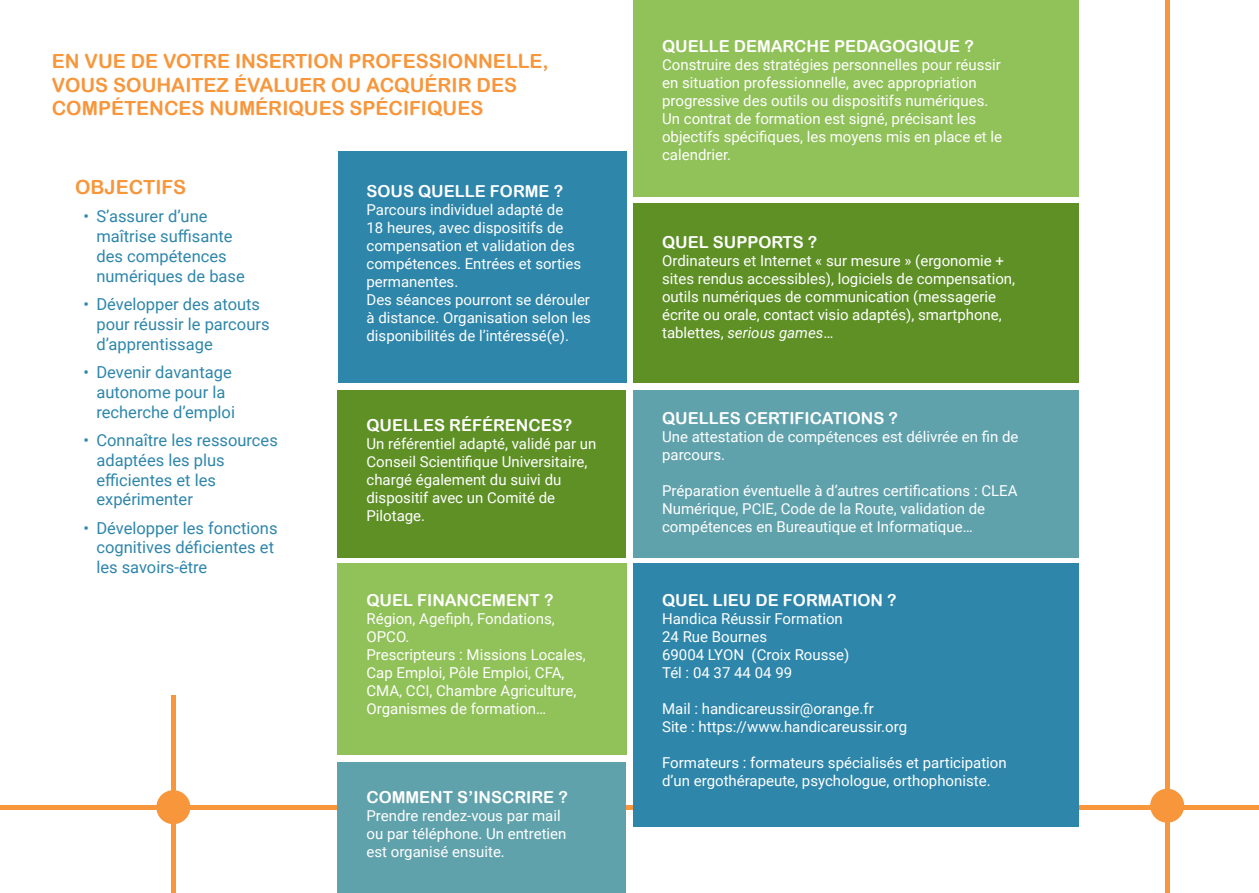
<style>
.page{position:relative;width:1259px;height:893px;background:#fff}
.page>*{position:absolute;margin:0;border:0;box-sizing:border-box;transform-origin:0 0}
.t1{font:19.5px/23.4px "Arial Rounded MT Bold";color:#f7963b}
.t2{font:16.5px/19.8px "Roboto";color:#2e86ab}
.t3{font:16.5px "Arial Rounded MT Bold";color:#fff}
.t4{font:15px/18px "Roboto";color:#fff}
.s1{font-style:italic}
</style>
<div class="page">
<hr style="left:0;top:805px;width:1259px;height:4px;background:#f7963b">
<div style="left:1150px;top:789px;width:34px;height:34px;background:#f7963b;border-radius:50%"></div>
<hr style="left:1165px;top:0;width:4px;height:893px;background:#f7963b">
<hr style="left:171px;top:696px;width:4px;height:197px;background:#f7963b">
<div style="left:156px;top:790px;width:34px;height:34px;background:#f7963b;border-radius:50%"></div>
<div style="left:337px;top:390px;width:289px;height:167px;background:#5e9026"></div>
<div style="left:338px;top:152px;width:289px;height:231px;background:#2e86ab"></div>
<div style="left:337px;top:563px;width:290px;height:192px;background:#91c159"></div>
<div style="left:633px;top:563px;width:446px;height:263px;background:#2e86ab"></div>
<div style="left:337px;top:762px;width:289px;height:131px;background:#60a2ac"></div>
<div style="left:633px;top:390px;width:446px;height:167px;background:#60a2ac"></div>
<div style="left:633px;top:203px;width:446px;height:180px;background:#5e9026"></div>
<div style="left:633px;top:0;width:446px;height:197px;background:#91c159"></div>
<h1 class="t1" style="left:52px;top:49px;width:139px">EN VUE DE VOTRE</h1>
<h1 class="t1" style="left:235px;top:49px;width:48px">INSERT</h1>
<h1 class="t1" style="left:307px;top:49px;width:69px">ION PROFE</h1>
<h1 class="t1" style="left:416px;top:49px;width:47px">SSIONNELLE</h1>
<h1 class="t1" style="left:542px;top:49px;width:8px">,</h1>
<h1 class="t1" style="left:52px;top:73px;width:466px">VOUS SOUHAITEZ ÉVALUER OU ACQUÉRIR DES<br>COMPÉTENCE</h1>
<h1 class="t1" style="left:191px;top:96px;width:293px">S N UMÉRIQUES SPÉCIFIQUES</h1>
<h1 class="t1" style="left:75px;top:175px;width:55px">OBJECT</h1>
<h1 class="t1" style="left:155px;top:175px;width:32px">IFS</h1>
<p class="t2" style="left:96px;top:206px;width:150px;text-indent:-13px">• S’assurer d’une maîtrise suffisante des compétences numériques de base</p>
<p class="t2" style="left:96px;top:294px;width:175px;text-indent:-13px">• Développer des atouts pour réussir le parcours d’apprentissage</p>
<p class="t2" style="left:96px;top:362px;width:140px;text-indent:-13px">• Devenir davantage autonome pour la recherche d’emploi</p>
<p class="t2" style="left:96px;top:429px;width:183px;text-indent:-13px">• Connaître les ressources adaptées les plus efficientes et les expérimenter</p>
<p class="t2" style="left:96px;top:517px;width:183px;text-indent:-13px">• Développer les fonctions cognitives déficientes et les savoirs-être</p>
<p class="t3" style="left:366px;top:181px;width:198px">SOUS QU ELLE FORME ?</p>
<p class="t4" style="left:366px;top:200px;width:226px">Parcours individuel adapté de<br>18 heures, avec dispositifs de compensation et validation des compétences. Entrées et sorties permanentes.<br>Des séances pourront se dérouler à distance. Organisation selon les disponibilités de l’intéressé(e).</p>
<p class="t3" style="left:366px;top:415px;width:207px">QU ELLES RÉFÉRENCES?</p>
<p class="t4" style="left:366px;top:434px;width:231px">Un référentiel adapté, validé par un<br>Conseil Scientifique Universitaire, chargé également du suivi du dispositif avec un Comité de<br>Pilotage.</p>
<p class="t3" style="left:366px;top:591px;width:188px">QU EL FI NANCEMENT ?</p>
<p class="t4" style="left:366px;top:610px;width:221px">Région, Agefiph, Fondations,<br>OPCO.<br>Prescripteurs : Missions Locales,<br>Cap Emploi, Pôle Emploi, CFA,<br>CMA, CCI, Chambre Agriculture,<br>Organismes de formation…</p>
<p class="t3" style="left:366px;top:787px;width:203px">COMMENT S’I NSCRI RE ?</p>
<p class="t4" style="left:366px;top:806px;width:201px">Prendre rendez-vous par mail ou par téléphone. Un entretien est organisé ensuite.</p>
<p class="t3" style="left:662px;top:37px;width:267px">QU ELLE DEMARCH E PEDAGOGIQU</p>
<p class="t3" style="left:949px;top:37px;width:26px">E ?</p>
<p class="t4" style="left:662px;top:56px;width:341px">Construire des stratégies personnelles pour réussir en situation professionnelle, avec appropriation progressive des outils ou dispositifs numériques.<br>Un contrat de formation est signé, précisant les objectifs spécifiques, les moyens mis en place et le calendrier.</p>
<p class="t3" style="left:662px;top:233px;width:63px">QUEL SUPP</p>
<p class="t3" style="left:758px;top:233px;width:61px">ORTS ?</p>
<p class="t4" style="left:662px;top:251px;width:354px">Ordinateurs et Internet « sur mesure » (ergonomie + sites rendus accessibles), logiciels de compensation, outils numériques de communication (messagerie écrite ou orale, contact visio adaptés), smartphone, tablettes, <span class="s1">serious games</span>…</p>
<p class="t3" style="left:662px;top:408px;width:237px">QU ELLES CERTI FICATIONS ?</p>
<p class="t4" style="left:662px;top:427px;width:358px">Une attestation de compétences est délivrée en fin de parcours.</p>
<p class="t4" style="left:662px;top:481px;width:357px">Préparation éventuelle à d’autres certifications : CLEA<br>Numérique, PCIE, Code de la Route, validation de compétences en Bureautique et Informatique…</p>
<p class="t3" style="left:662px;top:591px;width:236px">QU EL LI EU DE FORMATION ?</p>
<p class="t4" style="left:662px;top:610px;width:189px">Handica Réussir Formation<br>24 Rue Bournes<br>69004 LYON (Croix Rousse)<br>Tél : 04 37 44 04 99</p>
<p class="t4" style="left:662px;top:700px;width:246px">Mail : handicareussir@orange.fr<br>Site : https://www.handicareussir.org</p>
<p class="t4" style="left:662px;top:754px;width:346px">Formateurs : formateurs spécialisés et participation d’un ergothérapeute, psychologue, orthophoniste.</p>
</div>
